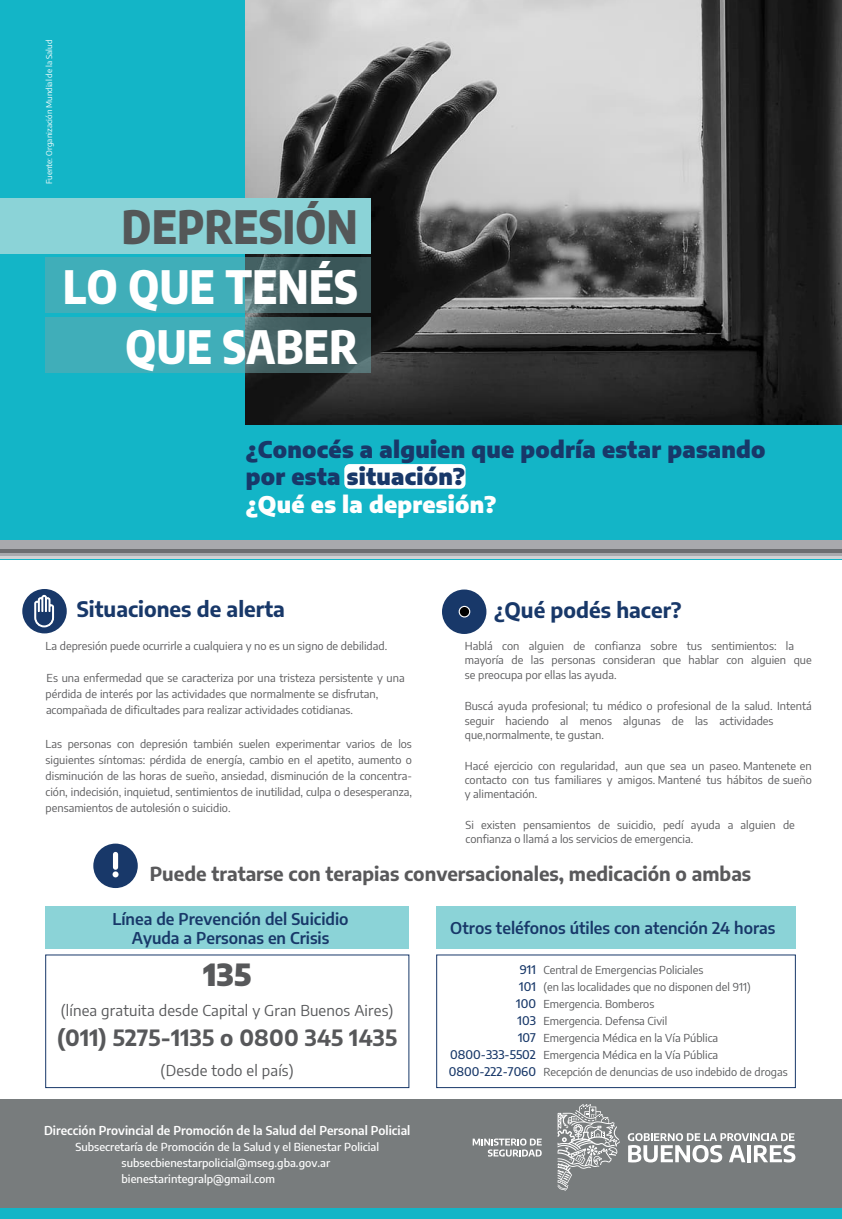
<style>
.page{position:relative;width:842px;height:1219px;background:#13b5c7}
.page>*{position:absolute;margin:0;border:0;box-sizing:border-box;transform-origin:0 0}
.t1{font:800 45.1px/60px "Encode Sans Condensed";letter-spacing:.01em;color:#fff;text-align:right}
.t2{font:800 45.1px "Encode Sans Condensed";letter-spacing:.01em;color:#545758}
.t3{font:900 30px "Encode Sans";color:#57585a}
.t4{font:900 22.7px/27.2px "Encode Sans";letter-spacing:.01em;color:#183869}
.t5{font:900 22.7px "Encode Sans";letter-spacing:.01em;color:#fff}
.t6{font:700 22px "Encode Sans";letter-spacing:.01em;color:#57585a}
.t7{font:700 21px "Encode Sans";color:#183869}
.t8{font:700 19px "Encode Sans";color:#59595b}
.t9{font:600 15.9px/19.1px "Encode Sans";color:#183869;text-align:center}
.t10{font:15px "Encode Sans";letter-spacing:.01em;color:#57585a}
.t11{font:600 12px "Encode Sans";color:#fff}
.t12{font:500 12px/17px "Encode Sans";color:#183869;text-align:right}
.t13{font:500 11.1px/16.2px "Encode Sans";color:#fff}
.t14{font:11px/16px "Encode Sans";color:#59595b}
.t15{font:11px/17px "Encode Sans";color:#57585a}
.t16{font:8px "Encode Sans";color:#fff}
</style>
<div class="page">
<div style="left:0;top:1098px;width:842px;height:109px;background:#787c7d"></div>
<svg style="left:628px;top:1133px;width:167px;height:29px"></svg>
<svg style="left:558px;top:1104px;width:62px;height:87px"></svg>
<svg style="left:473px;top:1138px;width:69px;height:18px"></svg>
<div style="left:0;top:560px;width:842px;height:538px;background:#fff"></div>
<div style="left:436px;top:954px;width:360px;height:134px;border:1px solid #183869"></div>
<div style="left:45px;top:954px;width:364px;height:134px;border:1px solid #183869"></div>
<div style="left:45px;top:907px;width:364px;height:42px;background:#8bd3d7"></div>
<div style="left:436px;top:907px;width:360px;height:42px;background:#8bd3d7"></div>
<div style="left:93px;top:844px;width:45px;height:44px;background:#183869;border-radius:50%"></div>
<svg style="left:113px;top:852px;width:6px;height:25px"></svg>
<div style="left:442px;top:589px;width:44px;height:45px;background:#183869;border-radius:50%"></div>
<div style="left:22px;top:589px;width:45px;height:44px;background:#183869;border-radius:50%"></div>
<svg style="left:34px;top:594px;width:21px;height:34px"></svg>
<div style="left:0;top:540px;width:842px;height:19px;background:#d1d2d4"></div>
<div style="left:0;top:540px;width:842px;height:16px;background:#a8a9ad"></div>
<hr style="left:0;top:549px;width:842px;height:3px;background:#6c6d70">
<div style="left:344px;top:464px;width:121px;height:25px;background:#fff;border-radius:5px"></div>
<img style="left:246px;top:0;width:596px;height:424px">
<div style="left:0;top:198px;width:371px;height:55px;background:#8bd3d7"></div>
<svg style="left:46px;top:258px;width:325px;height:55px;fill:#40aeb9"></svg>
<svg style="left:46px;top:317px;width:325px;height:55px;fill:#40aeb9"></svg>
<div style="left:459px;top:606px;width:11px;height:11px;background:#000;border:1px solid #fff;border-radius:50%"></div>
<p class="t16" style="left:44px;top:184px;width:146px;rotate:-90deg">Fuente: Organización Mundial de la Salud</p>
<h1 class="t2" style="left:122px;top:193px;width:237px">DEPRESIÓN</h1>
<h1 class="t1" style="left:63px;top:254px;width:296px">LO QUE TENÉS<br>QUE SABER</h1>
<h3 class="t4" style="left:246px;top:434px;width:521px">¿Conocés a alguien que podría estar pasando por esta situación?</h3>
<h3 class="t5" style="left:246px;top:486px;width:252px">¿Qué es la depresión?</h3>
<h3 class="t7" style="left:77px;top:594px;width:210px">Situaciones de alerta</h3>
<h3 class="t7" style="left:494px;top:594px;width:189px">¿Qué podés hacer?</h3>
<p class="t14" style="left:46px;top:637px;width:343px">La depresión puede ocurrirle a cualquiera y no es un signo de debilidad.</p>
<p class="t14" style="left:46px;top:669px;width:361px">Es una enfermedad que se caracteriza por una tristeza persistente y una pérdida de interés por las actividades que normalmente se disfrutan, acompañada de dificultades para realizar actividades cotidianas.</p>
<p class="t14" style="left:46px;top:735px;width:368px;text-align:justify">Las personas con depresión también suelen experimentar varios de los siguientes síntomas: pérdida de energía, cambio en el apetito, aumento o disminución de las horas de sueño, ansiedad, disminución de la concentra&shy;ción, indecisión, inquietud, sentimientos de inutilidad, culpa o desesperanza, pensamientos de autolesión o suicidio.</p>
<p class="t14" style="left:465px;top:638px;width:348px;line-height:14.7px">Hablá con alguien de confianza sobre tus sentimientos: la mayoría de las personas consideran que hablar con alguien que se preocupa por ellas las ayuda.</p>
<p class="t14" style="left:465px;top:698px;width:348px;line-height:14.7px">Buscá ayuda profesional; tu médico o profesional de la salud. Intentá seguir haciendo al menos algunas de las actividades que,normalmente, te gustan.</p>
<p class="t14" style="left:465px;top:758px;width:348px;line-height:14.2px;text-align:justify">Hacé ejercicio con regularidad, aun que sea un paseo. Mantenete en contacto con tus familiares y amigos. Mantené tus hábitos de sueño y alimentación.</p>
<p class="t14" style="left:465px;top:817px;width:331px;line-height:14.7px">Si existen pensamientos de suicidio, pedí ayuda a alguien de confianza o llamá a los servicios de emergencia.</p>
<h3 class="t8" style="left:150px;top:859px;width:603px">Puede tratarse con terapias conversacionales, medicación o ambas</h3>
<h3 class="t9" style="left:113px;top:908px;width:237px">Línea de Prevención del Suicidio<br>Ayuda a Personas en Crisis</h3>
<h3 class="t9" style="left:450px;top:917px;width:327px">Otros teléfonos útiles con atención 24 horas</h3>
<h2 class="t3" style="left:203px;top:951px;width:50px">135</h2>
<h3 class="t10" style="left:61px;top:999px;width:334px">(línea gratuita desde Capital y Gran Buenos Aires)</h3>
<h3 class="t6" style="left:57px;top:1021px;width:342px">(011) 5275-1135 o 0800 345 1435</h3>
<h3 class="t10" style="left:161px;top:1059px;width:135px">(Desde todo el país)</h3>
<p class="t11" style="left:44px;top:1121px;width:368px">Dirección Provincial de Promoción de la Salud del Personal Policial</p>
<p class="t13" style="left:122px;top:1138px;width:259px;text-indent:-46px">Subsecretaría de Promoción de la Salud y el Bienestar Policial subsecbienestarpolicial@mseg.gba.gov.ar bienestarintegralp@gmail.com</p>
<p class="t12" style="left:449px;top:960px;width:89px">911<br>101<br>100<br>103<br>107<br>0800-333-5502<br>0800-222-7060</p>
<p class="t15" style="left:543px;top:961px;width:246px">Central de Emergencias Policiales<br>(en las localidades que no disponen del 911)<br>Emergencia. Bomberos<br>Emergencia. Defensa Civil<br>Emergencia Médica en la Vía Pública<br>Emergencia Médica en la Vía Pública<br>Recepción de denuncias de uso indebido de drogas</p>
</div>
